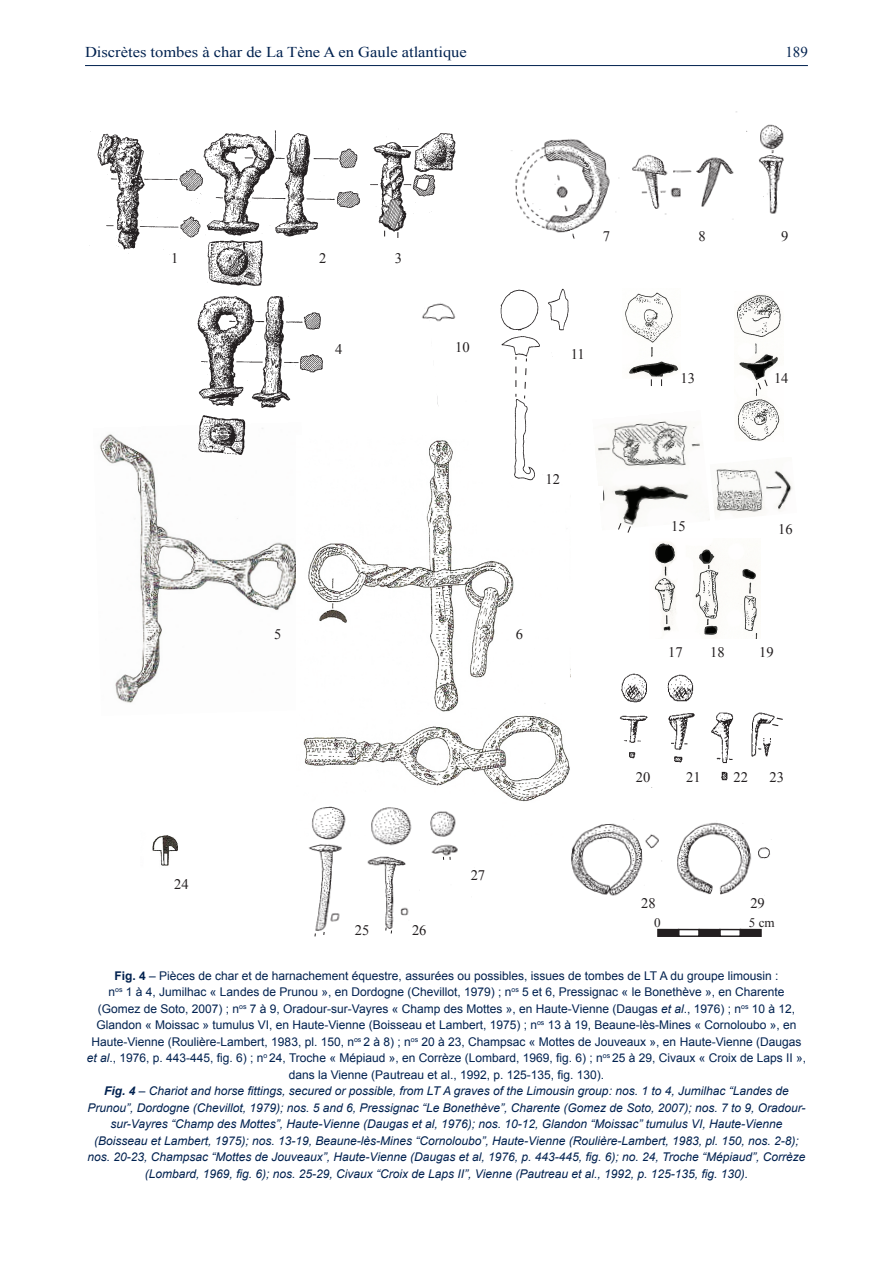
<style>
.page{position:relative;width:893px;height:1263px;background:#fff}
.page>*{position:absolute;margin:0;border:0;box-sizing:border-box;transform-origin:0 0}
.t1{font:15px "Times New Roman";color:#00214f;scale:1.1 1}
.t2{font:15px "Times New Roman";color:#00214f}
.t3{font:14.55px "Times New Roman";color:#231f20}
.t4{font:13.05px "Times New Roman";color:#231f20}
.t5{font:italic 12px/16.5px "Arial";color:#00214f;text-align:center}
.s1{font-weight:700;font-style:normal}
.s2{font-style:normal}
.s3{font-weight:700}
</style>
<div class="page">
<hr style="left:85px;top:65px;width:723px;height:1px;background:#00214f">
<img style="left:100px;top:428px;width:196px;height:275px">
<img style="left:303px;top:440px;width:268px;height:362px">
<img style="left:89px;top:131px;width:113px;height:124px">
<img style="left:207px;top:240px;width:56px;height:46px">
<img style="left:202px;top:131px;width:159px;height:106px">
<img style="left:197px;top:296px;width:126px;height:112px">
<img style="left:195px;top:415px;width:53px;height:41px">
<img style="left:370px;top:133px;width:86px;height:105px">
<img style="left:511px;top:111px;width:273px;height:128px">
<div style="left:592px;top:237px;width:121px;height:24px;background:#fff"></div>
<img style="left:422px;top:303px;width:34px;height:19px">
<img style="left:500px;top:288px;width:69px;height:74px">
<img style="left:504px;top:395px;width:42px;height:89px">
<svg style="left:516px;top:366px;width:1px;height:31px"></svg>
<svg style="left:524px;top:368px;width:3px;height:30px"></svg>
<img style="left:619px;top:673px;width:159px;height:108px">
<div style="left:717px;top:682px;width:16px;height:18px;background:#fff"></div>
<svg style="left:771px;top:717px;width:12px;height:9px"></svg>
<img style="left:655px;top:542px;width:103px;height:96px">
<img style="left:715px;top:468px;width:78px;height:45px">
<img style="left:598px;top:421px;width:112px;height:105px">
<div style="left:592px;top:487px;width:11px;height:16px;background:#fff"></div>
<img style="left:625px;top:292px;width:54px;height:85px">
<img style="left:737px;top:294px;width:44px;height:147px">
<svg style="left:757px;top:379px;width:11px;height:11px"></svg>
<svg style="left:617px;top:522px;width:14px;height:11px"></svg>
<img style="left:152px;top:835px;width:26px;height:31px">
<img style="left:308px;top:806px;width:150px;height:127px">
<svg style="left:385px;top:927px;width:7px;height:6px"></svg>
<img style="left:571px;top:822px;width:201px;height:74px">
<div style="left:658px;top:929px;width:20px;height:7px;background:#231f20"></div>
<div style="left:657px;top:929px;width:22px;height:8px;border:1px solid #231f20"></div>
<div style="left:678px;top:929px;width:22px;height:8px;border:1px solid #231f20"></div>
<div style="left:699px;top:929px;width:21px;height:7px;background:#231f20"></div>
<div style="left:698px;top:929px;width:22px;height:8px;border:1px solid #231f20"></div>
<div style="left:719px;top:929px;width:22px;height:8px;border:1px solid #231f20"></div>
<div style="left:740px;top:929px;width:21px;height:7px;background:#231f20"></div>
<div style="left:740px;top:929px;width:22px;height:8px;border:1px solid #231f20"></div>
<p class="t1" style="left:85px;top:42px;width:349px">Discrètes tombes à char de La Tène A en Gaule atlantique</p>
<p class="t2" style="left:785px;top:42px;width:24px">189</p>
<p class="t3" style="left:171px;top:249px;width:9px">1</p>
<p class="t3" style="left:319px;top:249px;width:9px">2</p>
<p class="t3" style="left:395px;top:249px;width:9px">3</p>
<p class="t3" style="left:335px;top:340px;width:9px">4</p>
<p class="t3" style="left:455px;top:337px;width:16px">10</p>
<p class="t3" style="left:603px;top:226px;width:9px">7</p>
<p class="t3" style="left:571px;top:344px;width:16px">11</p>
<p class="t3" style="left:546px;top:469px;width:16px">12</p>
<p class="t3" style="left:274px;top:624px;width:9px">5</p>
<p class="t3" style="left:516px;top:624px;width:9px">6</p>
<p class="t3" style="left:699px;top:226px;width:9px">8</p>
<p class="t3" style="left:781px;top:226px;width:9px">9</p>
<p class="t3" style="left:681px;top:369px;width:16px">13</p>
<p class="t3" style="left:774px;top:369px;width:16px">14</p>
<p class="t3" style="left:671px;top:516px;width:16px">15</p>
<p class="t3" style="left:778px;top:519px;width:16px">16</p>
<p class="t3" style="left:668px;top:642px;width:16px">17</p>
<p class="t3" style="left:710px;top:642px;width:16px">18</p>
<p class="t3" style="left:759px;top:642px;width:16px">19</p>
<p class="t3" style="left:174px;top:874px;width:16px">24</p>
<p class="t3" style="left:355px;top:920px;width:16px">25</p>
<p class="t3" style="left:412px;top:920px;width:16px">26</p>
<p class="t3" style="left:471px;top:866px;width:16px">27</p>
<p class="t3" style="left:636px;top:767px;width:16px">20</p>
<p class="t3" style="left:686px;top:767px;width:16px">21</p>
<p class="t3" style="left:733px;top:767px;width:16px">22</p>
<p class="t3" style="left:769px;top:767px;width:16px">23</p>
<p class="t3" style="left:641px;top:893px;width:16px">28</p>
<p class="t3" style="left:750px;top:893px;width:16px">29</p>
<p class="t4" style="left:654px;top:913px;width:8px">0</p>
<p class="t4" style="left:749px;top:913px;width:27px">5 cm</p>
<p class="t5" style="left:87px;top:968px;width:721px"><span class="s1">Fig. 4</span> <span class="s2">– Pièces de char et de harnachement équestre, assurées ou possibles, issues de tombes de LT A du groupe limousin :<br>n</span><sup>os</sup> <span class="s2">1 à 4, Jumilhac « Landes de Prunou », en Dordogne (Chevillot, 1979) ; n</span><sup>os</sup> <span class="s2">5 et 6, Pressignac « le Bonethève », en Charente (Gomez de Soto, 2007) ; n</span><sup>os</sup> <span class="s2">7 à 9, Oradour-sur-Vayres « Champ des Mottes », en Haute-Vienne (Daugas</span> et al<span class="s2">., 1976) ; n</span><sup>os</sup> <span class="s2">10 à 12, Glandon « Moissac » tumulus VI, en Haute-Vienne (Boisseau et Lambert, 1975) ; n</span><sup>os</sup> <span class="s2">13 à 19, Beaune-lès-Mines « Cornoloubo », en Haute-Vienne (Roulière-Lambert, 1983, pl. 150, n</span><sup>os</sup> <span class="s2">2 à 8) ; n</span><sup>os</sup> <span class="s2">20 à 23, Champsac « Mottes de Jouveaux », en Haute-Vienne (Daugas </span>et al<span class="s2">., 1976, p. 443-445, fig. 6) ; n</span><sup>o</sup> <span class="s2">24, Troche « Mépiaud », en Corrèze (Lombard, 1969, fig. 6) ; n</span><sup>os</sup> <span class="s2">25 à 29, Civaux « Croix de Laps II », dans la Vienne (Pautreau et al., 1992, p. 125-135, fig. 130).<br></span><span class="s3">Fig. 4</span> – Chariot and horse fittings, secured or possible, from LT A graves of the Limousin group: nos. 1 to 4, Jumilhac “Landes de Prunou”, Dordogne (Chevillot, 1979); nos. 5 and 6, Pressignac “Le Bonethève”, Charente (Gomez de Soto, 2007); nos. 7 to 9, Oradour&shy;sur-Vayres “Champ des Mottes”, Haute-Vienne (Daugas et al, 1976); nos. 10-12, Glandon “Moissac” tumulus VI, Haute-Vienne (Boisseau et Lambert, 1975); nos. 13-19, Beaune-lès-Mines “Cornoloubo”, Haute-Vienne (Roulière-Lambert, 1983, pl. 150, nos. 2-8); nos. 20-23, Champsac “Mottes de Jouveaux”, Haute-Vienne (Daugas et al, 1976, p. 443-445, fig. 6); no. 24, Troche “Mépiaud”, Corrèze (Lombard, 1969, fig. 6); nos. 25-29, Civaux “Croix de Laps II”, Vienne (Pautreau et al., 1992, p. 125-135, fig. 130).</p>
</div>
